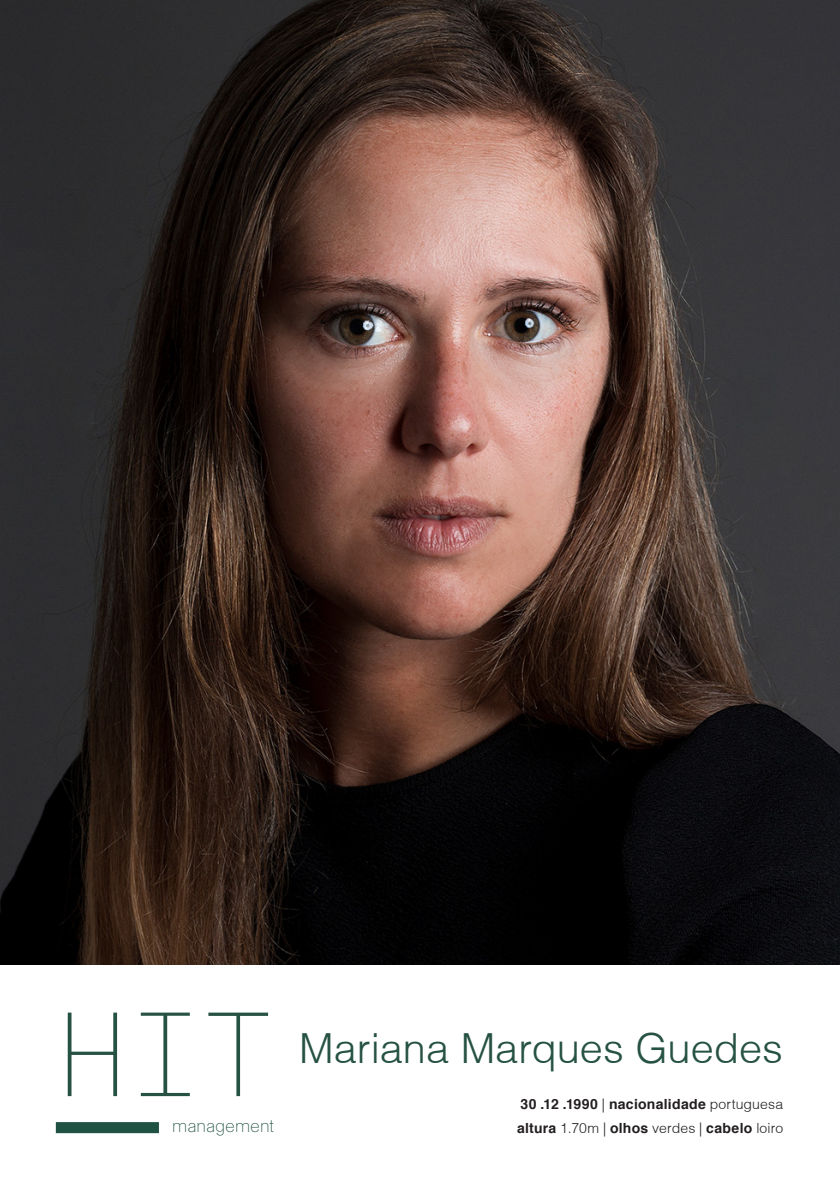
<style>
.page{position:relative;width:840px;height:1191px;background:#fff}
.page>*{position:absolute;margin:0;border:0;box-sizing:border-box;transform-origin:0 0}
.t1{font:200 117.6px "GT America Mono";color:#265243}
.t2{font:300 41.4px "Helvetica";color:#265243}
.t3{font:100 18px "Basel";color:#205244}
.t4{font:300 14px "Helvetica";letter-spacing:.01em;color:#231f20}
.t5{font:700 14px "Helvetica";letter-spacing:.02em;color:#231f20}
.s1{font-weight:300}
.s2{font-weight:700}
</style>
<div class="page">
<div style="left:56px;top:1122px;width:103px;height:11px;background:#205244"></div>
<img style="left:0;top:0;width:839px;height:964px">
<p class="t1" style="left:56px;top:988px;width:220px">HIT</p>
<p class="t3" style="left:172px;top:1114px;width:103px">management</p>
<p class="t2" style="left:299px;top:1023px;width:485px">Mariana Marques Guedes</p>
<p class="t5" style="left:520px;top:1093px;width:264px">30 .12 .1990 <span class="s1">|</span> nacionalidade <span class="s1">portuguesa</span></p>
<p class="t4" style="left:516px;top:1119px;width:267px"><span class="s2">altura</span> 1.70m | <span class="s2">olhos</span> verdes | <span class="s2">cabelo</span> loiro</p>
</div>
